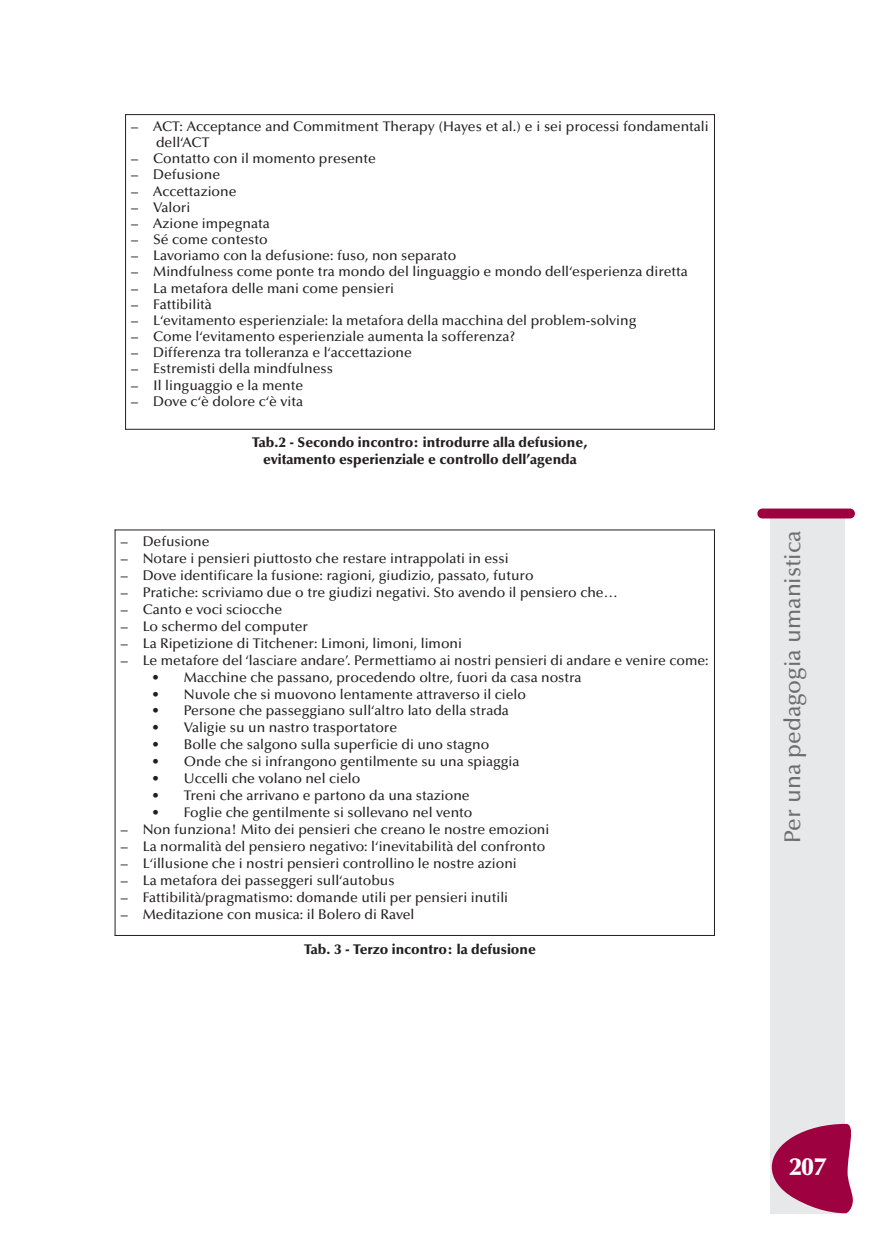
<style>
.page{position:relative;width:869px;height:1241px;background:#fff}
.page>*{position:absolute;margin:0;border:0;box-sizing:border-box;transform-origin:0 0}
.t1{font:900 24.5px "Optima";color:#fff}
.t2{font:500 22.75px "Optima";color:#6c6d70}
.t3{font:500 14px/16.1px "Optima";color:#231f20}
.t4{font:900 14px/17px "Optima";color:#231f20;text-align:center}
</style>
<div class="page">
<hr style="left:125px;top:114px;width:1px;height:315px;background:#231f20">
<hr style="left:713px;top:114px;width:1px;height:315px;background:#231f20">
<hr style="left:125px;top:114px;width:589px;height:1px;background:#231f20">
<hr style="left:125px;top:429px;width:589px;height:1px;background:#231f20">
<hr style="left:115px;top:529px;width:1px;height:406px;background:#231f20">
<hr style="left:713px;top:529px;width:1px;height:406px;background:#231f20">
<hr style="left:115px;top:529px;width:599px;height:1px;background:#231f20">
<hr style="left:115px;top:934px;width:599px;height:1px;background:#231f20">
<div style="left:770px;top:516px;width:74px;height:697px;background:#e7e8e9"></div>
<div style="left:757px;top:508px;width:97px;height:10px;background:#9d0140;border-radius:5px"></div>
<svg style="left:771px;top:1123px;width:82px;height:89px"></svg>
<p class="t3" style="left:156px;top:119px;width:554px;text-indent:-25px">– ACT: Acceptance and Commitment Therapy (Hayes et al.) e i sei processi fondamentali dell‘ACT</p>
<p class="t3" style="left:131px;top:152px;width:246px">– Contatto con il momento presente</p>
<p class="t3" style="left:131px;top:168px;width:90px">– Defusione</p>
<p class="t3" style="left:131px;top:184px;width:107px">– Accettazione</p>
<p class="t3" style="left:131px;top:200px;width:60px">– Valori</p>
<p class="t3" style="left:131px;top:216px;width:140px">– Azione impegnata</p>
<p class="t3" style="left:131px;top:233px;width:138px">– Sé come contesto</p>
<p class="t3" style="left:131px;top:249px;width:326px">– Lavoriamo con la defusione: fuso, non separato</p>
<p class="t3" style="left:131px;top:265px;width:558px">– Mindfulness come ponte tra mondo del linguaggio e mondo dell‘esperienza diretta</p>
<p class="t3" style="left:131px;top:281px;width:264px">– La metafora delle mani come pensieri</p>
<p class="t3" style="left:131px;top:297px;width:82px">– Fattibilità</p>
<p class="t3" style="left:131px;top:313px;width:506px">– L‘evitamento esperienziale: la metafora della macchina del problem-solving</p>
<p class="t3" style="left:131px;top:329px;width:385px">– Come l‘evitamento esperienziale aumenta la sofferenza?</p>
<p class="t3" style="left:131px;top:346px;width:282px">– Differenza tra tolleranza e l‘accettazione</p>
<p class="t3" style="left:131px;top:362px;width:203px">– Estremisti della mindfulness</p>
<p class="t3" style="left:131px;top:378px;width:173px">– Il linguaggio e la mente</p>
<p class="t3" style="left:131px;top:394px;width:173px">– Dove c‘è dolore c‘è vita</p>
<p class="t4" style="left:252px;top:435px;width:337px">Tab.2 - Secondo incontro: introdurre alla defusione, evitamento esperienziale e controllo dell’agenda</p>
<p class="t3" style="left:121px;top:534px;width:90px">– Defusione</p>
<p class="t3" style="left:121px;top:551px;width:389px">– Notare i pensieri piuttosto che restare intrappolati in essi</p>
<p class="t3" style="left:121px;top:568px;width:414px">– Dove identificare la fusione: ragioni, giudizio, passato, futuro</p>
<p class="t3" style="left:121px;top:585px;width:498px">– Pratiche: scriviamo due o tre giudizi negativi. Sto avendo il pensiero che…</p>
<p class="t3" style="left:121px;top:602px;width:163px">– Canto e voci sciocche</p>
<p class="t3" style="left:121px;top:619px;width:189px">– Lo schermo del computer</p>
<p class="t3" style="left:121px;top:636px;width:342px">– La Ripetizione di Titchener: Limoni, limoni, limoni</p>
<p class="t3" style="left:121px;top:653px;width:589px">– Le metafore del ‘lasciare andare’. Permettiamo ai nostri pensieri di andare e venire come:</p>
<p class="t3" style="left:152px;top:670px;width:430px">• Macchine che passano, procedendo oltre, fuori da casa nostra</p>
<p class="t3" style="left:152px;top:687px;width:375px">• Nuvole che si muovono lentamente attraverso il cielo</p>
<p class="t3" style="left:152px;top:704px;width:358px">• Persone che passeggiano sull‘altro lato della strada</p>
<p class="t3" style="left:152px;top:721px;width:246px">• Valigie su un nastro trasportatore</p>
<p class="t3" style="left:152px;top:737px;width:338px">• Bolle che salgono sulla superficie di uno stagno</p>
<p class="t3" style="left:152px;top:754px;width:368px">• Onde che si infrangono gentilmente su una spiaggia</p>
<p class="t3" style="left:152px;top:771px;width:209px">• Uccelli che volano nel cielo</p>
<p class="t3" style="left:152px;top:788px;width:319px">• Treni che arrivano e partono da una stazione</p>
<p class="t3" style="left:152px;top:805px;width:321px">• Foglie che gentilmente si sollevano nel vento</p>
<p class="t3" style="left:121px;top:822px;width:430px">– Non funziona! Mito dei pensieri che creano le nostre emozioni</p>
<p class="t3" style="left:121px;top:839px;width:426px">– La normalità del pensiero negativo: l‘inevitabilità del confronto</p>
<p class="t3" style="left:121px;top:856px;width:397px">– L‘illusione che i nostri pensieri controllino le nostre azioni</p>
<p class="t3" style="left:121px;top:873px;width:275px">– La metafora dei passeggeri sull‘autobus</p>
<p class="t3" style="left:121px;top:890px;width:389px">– Fattibilità/pragmatismo: domande utili per pensieri inutili</p>
<p class="t3" style="left:121px;top:907px;width:295px">– Meditazione con musica: il Bolero di Ravel</p>
<p class="t4" style="left:304px;top:941px;width:233px">Tab. 3 - Terzo incontro: la defusione</p>
<h2 class="t2" style="left:783px;top:842px;width:314px;rotate:-90deg">Per una pedagogia umanistica</h2>
<h1 class="t1" style="left:789px;top:1156px;width:38px">207</h1>
</div>
